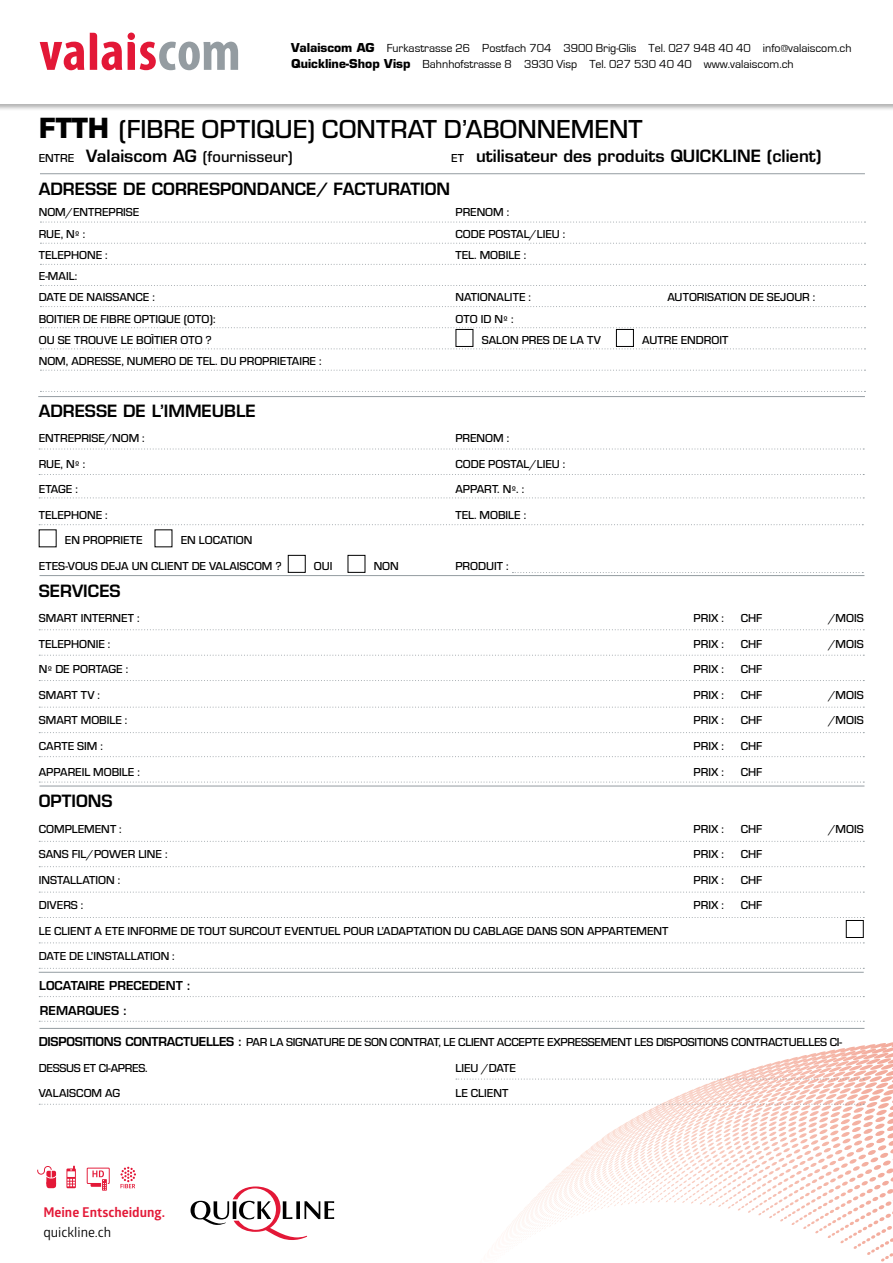
<style>
.page{position:relative;width:893px;height:1263px;background:#fff}
.page>*{position:absolute;margin:0;border:0;box-sizing:border-box;transform-origin:0 0}
.t1{font:500 27px "Eurostile";color:#000}
.t2{font:600 16.5px "Eurostile LT Std";color:#000}
.t3{font:500 16.5px "Eurostile";color:#000}
.t4{font:700 13.5px "Glober";color:#e31837}
.t5{font:13.5px "Glober";color:#000}
.t6{font:500 12px/25.5px "Eurostile";color:#000}
.t7{font:12px/16.5px "Eurostile";color:#000}
.t8{font:500 12px/25.5px "Eurostile";letter-spacing:-.02em;color:#000}
.t9{font:600 12px "Eurostile LT Std";color:#000}
.s1{font-family:"Eurostile LT Std";font-weight:700}
.s2{font-size:12px}
.s3{font-family:"Eurostile LT Std";font-weight:600}
.s4{font-family:"Eurostile";font-weight:500;font-size:12px}
</style>
<div class="page">
<svg style="left:87px;top:1167px;width:23px;height:23px"></svg>
<svg style="left:66px;top:1166px;width:10px;height:22px"></svg>
<div style="left:46px;top:1180px;width:10px;height:8px;background:#e31837;border-radius:3px"></div>
<svg style="left:37px;top:1166px;width:19px;height:18px"></svg>
<svg style="left:120px;top:1167px;width:16px;height:21px"></svg>
<svg style="left:191px;top:1186px;width:143px;height:54px"></svg>
<div style="left:0;top:0;width:893px;height:111px;background:#000;opacity:.3"></div>
<div style="left:0;top:0;width:893px;height:103px;background:#fff"></div>
<svg style="left:90px;top:33px;width:32px;height:37px"></svg>
<svg style="left:40px;top:42px;width:44px;height:28px"></svg>
<div style="left:128px;top:33px;width:7px;height:7px;background:#e31837;border-radius:50%"></div>
<svg style="left:128px;top:42px;width:110px;height:28px"></svg>
<hr style="left:40px;top:173px;width:825px;height:1px;background:#949ca1">
<div style="left:455px;top:329px;width:18px;height:18px;border:1px solid #000"></div>
<div style="left:616px;top:329px;width:18px;height:18px;border:1px solid #000"></div>
<hr style="left:38px;top:396px;width:827px;height:1px;background:#949ca1">
<div style="left:288px;top:555px;width:18px;height:18px;border:1px solid #000"></div>
<div style="left:348px;top:555px;width:17px;height:18px;border:1px solid #000"></div>
<svg style="left:39px;top:448px;width:825px;height:1px"></svg>
<svg style="left:39px;top:474px;width:825px;height:1px"></svg>
<svg style="left:39px;top:497px;width:825px;height:1px"></svg>
<svg style="left:39px;top:524px;width:824px;height:1px"></svg>
<hr style="left:40px;top:785px;width:824px;height:1px;background:#949ca1">
<svg style="left:39px;top:841px;width:825px;height:1px"></svg>
<svg style="left:39px;top:866px;width:825px;height:1px"></svg>
<svg style="left:39px;top:892px;width:825px;height:1px"></svg>
<svg style="left:39px;top:917px;width:825px;height:1px"></svg>
<svg style="left:39px;top:942px;width:825px;height:1px"></svg>
<svg style="left:39px;top:968px;width:825px;height:1px"></svg>
<div style="left:846px;top:920px;width:18px;height:18px;border:1px solid #000"></div>
<hr style="left:39px;top:972px;width:825px;height:1px;background:#949ca1">
<svg style="left:39px;top:996px;width:825px;height:1px"></svg>
<svg style="left:39px;top:1021px;width:825px;height:1px"></svg>
<hr style="left:40px;top:1028px;width:824px;height:1px;background:#949ca1">
<svg style="left:39px;top:1043px;width:849px;height:83px"></svg>
<hr style="left:40px;top:575px;width:824px;height:1px;background:#949ca1">
<svg style="left:39px;top:629px;width:825px;height:1px"></svg>
<svg style="left:39px;top:655px;width:825px;height:1px"></svg>
<svg style="left:39px;top:680px;width:825px;height:1px"></svg>
<svg style="left:39px;top:756px;width:825px;height:1px"></svg>
<svg style="left:39px;top:782px;width:825px;height:1px"></svg>
<svg style="left:39px;top:732px;width:825px;height:1px"></svg>
<svg style="left:39px;top:707px;width:825px;height:1px"></svg>
<svg style="left:40px;top:222px;width:825px;height:1px"></svg>
<svg style="left:40px;top:243px;width:825px;height:1px"></svg>
<svg style="left:40px;top:264px;width:825px;height:1px"></svg>
<svg style="left:40px;top:285px;width:825px;height:1px"></svg>
<svg style="left:40px;top:306px;width:825px;height:1px"></svg>
<svg style="left:40px;top:327px;width:825px;height:1px"></svg>
<svg style="left:40px;top:348px;width:825px;height:1px"></svg>
<svg style="left:40px;top:370px;width:825px;height:1px"></svg>
<svg style="left:40px;top:391px;width:825px;height:1px"></svg>
<svg style="left:512px;top:572px;width:351px;height:1px"></svg>
<p class="t7" style="left:291px;top:40px;width:562px"><span class="s1">Valaiscom AG</span> Furkastrasse 26 Postfach 704 3900 Brig-Glis Tel. 027 948 40 40 info@valaiscom.ch<br><span class="s1">Quickline-Shop Visp</span> Bahnhofstrasse 8 3930 Visp Tel. 027 530 40 40 www.valaiscom.ch</p>
<h1 class="t1" style="left:39px;top:111px;width:605px"><span class="s1">FTTH</span> (FIBRE OPTIQUE) CONTRAT D’ABONNEMENT</h1>
<h2 class="t2" style="left:39px;top:179px;width:413px">ADRESSE DE CORRESPONDANCE/ FACTURATION</h2>
<p class="t6" style="left:39px;top:199px;width:102px">NOM/ENTREPRISE</p>
<p class="t6" style="left:455px;top:199px;width:55px">PRENOM :</p>
<p class="t6" style="left:39px;top:220px;width:48px">RUE, Nº :</p>
<p class="t6" style="left:455px;top:220px;width:111px">CODE POSTAL/LIEU :</p>
<p class="t6" style="left:39px;top:241px;width:70px">TELEPHONE :</p>
<p class="t6" style="left:455px;top:241px;width:72px">TEL. MOBILE :</p>
<p class="t6" style="left:39px;top:265px;width:118px;line-height:21.3px">E-MAIL:<br>DATE DE NAISSANCE :</p>
<h2 class="t3" style="left:39px;top:145px;width:255px"><span class="s2">ENTRE</span> <span class="s3">Valaiscom AG</span> (fournisseur)</h2>
<h2 class="t2" style="left:451px;top:146px;width:372px"><span class="s4">ET</span> utilisateur des produits QUICKLINE (client)</h2>
<p class="t6" style="left:455px;top:284px;width:77px">NATIONALITE :</p>
<p class="t6" style="left:667px;top:284px;width:150px">AUTORISATION DE SEJOUR :</p>
<p class="t6" style="left:39px;top:305px;width:178px">BOITIER DE FIBRE OPTIQUE (OTO):</p>
<p class="t6" style="left:455px;top:305px;width:59px">OTO ID Nº :</p>
<p class="t6" style="left:39px;top:327px;width:175px">OU SE TROUVE LE BOÌTIER OTO ?</p>
<p class="t6" style="left:482px;top:327px;width:121px">SALON PRES DE LA TV</p>
<p class="t6" style="left:642px;top:327px;width:88px">AUTRE ENDROIT</p>
<p class="t6" style="left:39px;top:348px;width:284px">NOM, ADRESSE, NUMERO DE TEL. DU PROPRIETAIRE :</p>
<h2 class="t2" style="left:39px;top:400px;width:218px">ADRESSE DE L’IMMEUBLE</h2>
<p class="t6" style="left:39px;top:425px;width:108px">ENTREPRISE/NOM :</p>
<p class="t6" style="left:455px;top:425px;width:55px">PRENOM :</p>
<p class="t6" style="left:39px;top:450px;width:48px">RUE, Nº :</p>
<p class="t6" style="left:455px;top:450px;width:111px">CODE POSTAL/LIEU :</p>
<p class="t6" style="left:39px;top:476px;width:41px">ETAGE :</p>
<p class="t6" style="left:455px;top:476px;width:70px">APPART. Nº. :</p>
<p class="t6" style="left:39px;top:501px;width:70px">TELEPHONE :</p>
<p class="t6" style="left:455px;top:501px;width:72px">TEL. MOBILE :</p>
<p class="t6" style="left:65px;top:527px;width:79px">EN PROPRIETE</p>
<p class="t6" style="left:39px;top:527px;width:245px;text-indent:142px">EN LOCATION<br>ETES-VOUS DEJA UN CLIENT DE VALAISCOM ?</p>
<p class="t6" style="left:314px;top:552px;width:20px">OUI</p>
<p class="t6" style="left:374px;top:552px;width:27px">NON</p>
<p class="t6" style="left:455px;top:552px;width:55px">PRODUIT :</p>
<h2 class="t2" style="left:39px;top:580px;width:83px">SERVICES</h2>
<p class="t6" style="left:39px;top:605px;width:102px">SMART INTERNET :</p>
<p class="t6" style="left:694px;top:605px;width:32px">PRIX :</p>
<p class="t6" style="left:741px;top:605px;width:23px">CHF</p>
<p class="t6" style="left:828px;top:605px;width:37px">/MOIS</p>
<p class="t6" style="left:39px;top:631px;width:73px">TELEPHONIE :</p>
<p class="t6" style="left:694px;top:631px;width:32px">PRIX :</p>
<p class="t6" style="left:741px;top:631px;width:23px">CHF</p>
<p class="t6" style="left:828px;top:631px;width:37px">/MOIS</p>
<p class="t6" style="left:39px;top:656px;width:91px">Nº DE PORTAGE :</p>
<p class="t6" style="left:694px;top:656px;width:32px">PRIX :</p>
<p class="t6" style="left:741px;top:656px;width:23px">CHF</p>
<p class="t6" style="left:39px;top:682px;width:63px">SMART TV :</p>
<p class="t6" style="left:694px;top:682px;width:32px">PRIX :</p>
<p class="t6" style="left:741px;top:682px;width:23px">CHF</p>
<p class="t6" style="left:828px;top:682px;width:37px">/MOIS</p>
<p class="t6" style="left:39px;top:707px;width:90px">SMART MOBILE :</p>
<p class="t6" style="left:694px;top:707px;width:32px">PRIX :</p>
<p class="t6" style="left:741px;top:707px;width:23px">CHF</p>
<p class="t6" style="left:828px;top:707px;width:37px">/MOIS</p>
<p class="t6" style="left:39px;top:733px;width:66px">CARTE SIM :</p>
<p class="t6" style="left:694px;top:733px;width:32px">PRIX :</p>
<p class="t6" style="left:741px;top:733px;width:23px">CHF</p>
<p class="t6" style="left:39px;top:758px;width:103px">APPAREIL MOBILE :</p>
<p class="t6" style="left:694px;top:758px;width:32px">PRIX :</p>
<p class="t6" style="left:741px;top:758px;width:23px">CHF</p>
<h2 class="t2" style="left:39px;top:791px;width:75px">OPTIONS</h2>
<p class="t6" style="left:39px;top:815px;width:84px">COMPLEMENT :</p>
<p class="t6" style="left:694px;top:815px;width:32px">PRIX :</p>
<p class="t6" style="left:741px;top:815px;width:23px">CHF</p>
<p class="t6" style="left:828px;top:815px;width:37px">/MOIS</p>
<p class="t6" style="left:39px;top:841px;width:130px">SANS FIL/POWER LINE :</p>
<p class="t6" style="left:694px;top:841px;width:32px">PRIX :</p>
<p class="t6" style="left:741px;top:841px;width:23px">CHF</p>
<p class="t6" style="left:39px;top:866px;width:83px">INSTALLATION :</p>
<p class="t6" style="left:694px;top:866px;width:32px">PRIX :</p>
<p class="t6" style="left:741px;top:866px;width:23px">CHF</p>
<p class="t6" style="left:39px;top:892px;width:46px">DIVERS :</p>
<p class="t6" style="left:694px;top:892px;width:32px">PRIX :</p>
<p class="t6" style="left:741px;top:892px;width:23px">CHF</p>
<p class="t6" style="left:39px;top:917px;width:631px">LE CLIENT A ETE INFORME DE TOUT SURCOUT EVENTUEL POUR L’ADAPTATION DU CABLAGE DANS SON APPARTEMENT<br>DATE DE L’INSTALLATION :</p>
<p class="t9" style="left:39px;top:978px;width:153px">LOCATAIRE PRECEDENT :</p>
<p class="t9" style="left:40px;top:1003px;width:89px">REMARQUES :</p>
<p class="t8" style="left:39px;top:1029px;width:805px"><span class="s3">DISPOSITIONS CONTRACTUELLES :</span> PAR LA SIGNATURE DE SON CONTRAT, LE CLIENT ACCEPTE EXPRESSEMENT LES DISPOSITIONS CONTRACTUELLES CI-<br>DESSUS ET CI-APRES.</p>
<p class="t6" style="left:455px;top:1054px;width:62px">LIEU /DATE</p>
<p class="t6" style="left:39px;top:1080px;width:83px">VALAISCOM AG</p>
<p class="t6" style="left:455px;top:1080px;width:54px">LE CLIENT</p>
<p class="t4" style="left:43px;top:1203px;width:123px">Meine Entscheidung.</p>
<p class="t5" style="left:43px;top:1223px;width:69px">quickline.ch</p>
</div>
